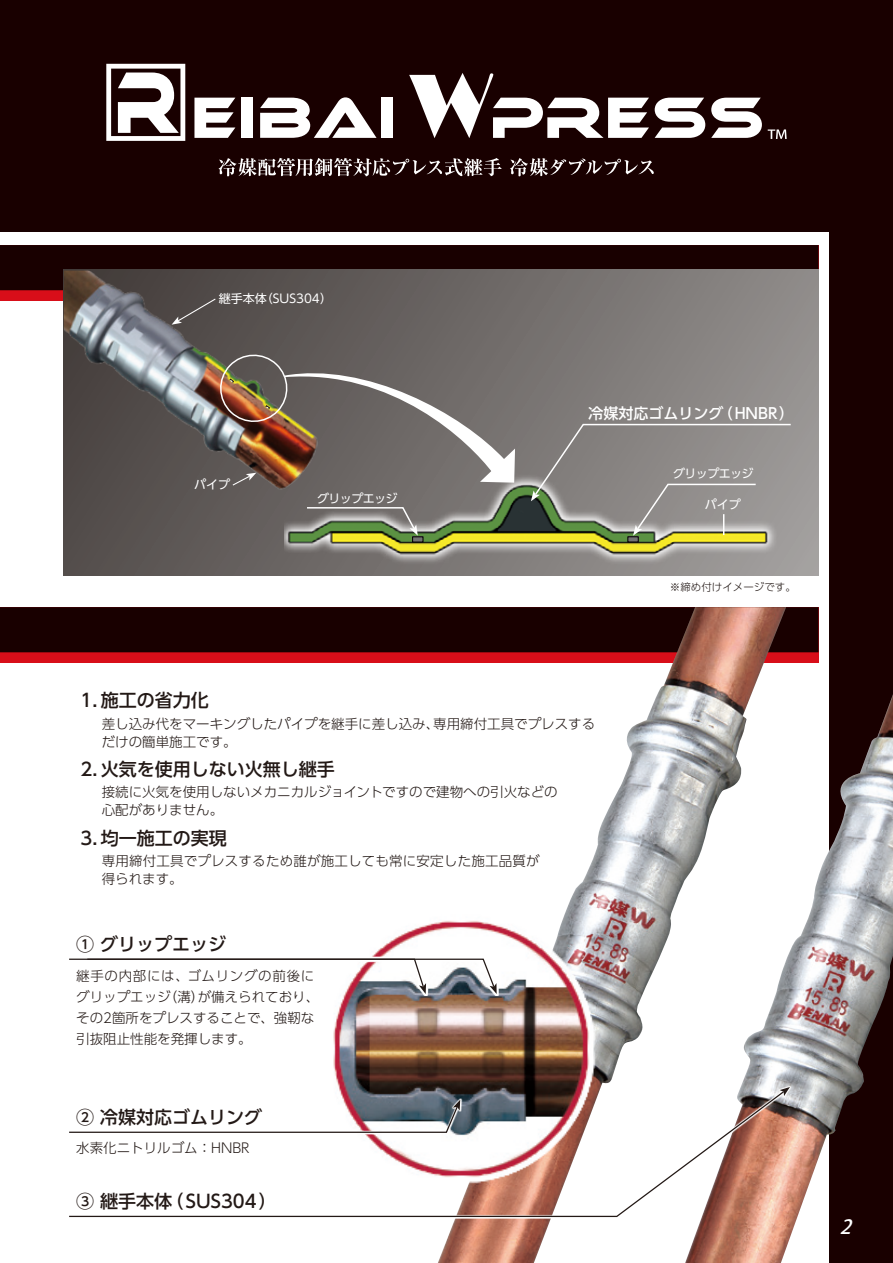
<style>
.page{position:relative;width:893px;height:1263px;background:#190000}
.page>*{position:absolute;margin:0;border:0;box-sizing:border-box;transform-origin:0 0}
.t1{font:italic 500 19.5px "Koz Go Pro";color:#fff}
.t2{font:500 18px "UD Shin Go Pro";color:#231916}
.t3{font:500 15px "UD Shin Go Pro";color:#fff}
.t4{font:300 13.5px/18.1px "UD Shin Go Pro";color:#231916}
.t5{font:12px "UD Shin Go Pro";letter-spacing:-.05em;color:#fff}
.t6{font:12px "UD Shin Go Pro";color:#fff}
.t7{font:12px "UD Shin Go Pro";letter-spacing:-.025em;color:#fff}
.t8{font:300 10.5px "UD Shin Go Pro";color:#231916}
</style>
<div class="page">
<div style="left:0;top:232px;width:829px;height:1031px;background:#fff"></div>
<div style="left:0;top:607px;width:819px;height:56px;background:#d80e19"></div>
<div style="left:0;top:607px;width:819px;height:45px;background:#190000"></div>
<svg style="left:194px;top:98px;width:41px;height:40px"></svg>
<div style="left:242px;top:98px;width:11px;height:40px;background:#fff"></div>
<svg style="left:260px;top:97px;width:117px;height:41px"></svg>
<div style="left:381px;top:98px;width:11px;height:40px;background:#fff"></div>
<svg style="left:106px;top:64px;width:79px;height:77px"></svg>
<svg style="left:409px;top:73px;width:240px;height:65px"></svg>
<svg style="left:655px;top:98px;width:50px;height:40px"></svg>
<svg style="left:711px;top:98px;width:51px;height:40px"></svg>
<svg style="left:768px;top:129px;width:19px;height:10px"></svg>
<svg style="left:218px;top:158px;width:284px;height:18px"></svg>
<svg style="left:510px;top:158px;width:144px;height:18px"></svg>
<div style="left:0;top:245px;width:819px;height:45px;background:#190000"></div>
<svg style="left:64px;top:269px;width:755px;height:306px"></svg>
<img style="left:438px;top:607px;width:455px;height:656px">
<img style="left:333px;top:912px;width:263px;height:173px">
<img style="left:285px;top:470px;width:494px;height:94px">
<img style="left:64px;top:271px;width:274px;height:233px">
<svg style="left:337px;top:1085px;width:455px;height:133px"></svg>
<svg style="left:69px;top:1090px;width:716px;height:128px"></svg>
<svg style="left:779px;top:1087px;width:11px;height:9px"></svg>
<svg style="left:333px;top:956px;width:166px;height:40px"></svg>
<svg style="left:69px;top:958px;width:428px;height:36px"></svg>
<svg style="left:172px;top:298px;width:45px;height:27px"></svg>
<svg style="left:215px;top:350px;width:300px;height:136px"></svg>
<svg style="left:305px;top:506px;width:113px;height:30px"></svg>
<svg style="left:531px;top:423px;width:261px;height:113px"></svg>
<div style="left:628px;top:537px;width:10px;height:5px;background:#727272"></div>
<div style="left:627px;top:536px;width:12px;height:6px;border:1px solid #060203"></div>
<div style="left:413px;top:537px;width:10px;height:5px;background:#727272"></div>
<div style="left:412px;top:536px;width:11px;height:7px;border:1px solid #060203"></div>
<p class="t6" style="left:219px;top:289px;width:115px">継手本体（SUS304）</p>
<p class="t7" style="left:194px;top:475px;width:37px">パイプ</p>
<p class="t3" style="left:588px;top:402px;width:207px">冷媒対応ゴムリング（HNBR）</p>
<p class="t5" style="left:673px;top:464px;width:82px">グリップエッジ</p>
<p class="t5" style="left:317px;top:489px;width:82px">グリップエッジ</p>
<p class="t7" style="left:705px;top:494px;width:37px">パイプ</p>
<h2 class="t2" style="left:80px;top:686px;width:130px">1. 施工の省力化</h2>
<p class="t4" style="left:102px;top:714px;width:495px">差し込み代をマーキングしたパイプを継手に差し込み、専用締付工具でプレスするだけの簡単施工です。</p>
<h2 class="t2" style="left:80px;top:755px;width:256px">2. 火気を使用しない火無し継手</h2>
<p class="t4" style="left:102px;top:783px;width:457px">接続に火気を使用しないメカニカルジョイントですので建物への引火などの心配がありません。</p>
<h2 class="t2" style="left:80px;top:823px;width:148px">3. 均一施工の実現</h2>
<p class="t4" style="left:102px;top:851px;width:439px">専用締付工具でプレスするため誰が施工しても常に安定した施工品質が得られます。</p>
<h2 class="t2" style="left:76px;top:929px;width:151px">① グリップエッジ</h2>
<p class="t4" style="left:76px;top:965px;width:244px;line-height:21px">継手の内部には、ゴムリングの前後にグリップエッジ（溝）が備えられており、その2箇所をプレスすることで、強靭な引抜阻止性能を発揮します。</p>
<h2 class="t2" style="left:76px;top:1102px;width:187px">② 冷媒対応ゴムリング</h2>
<p class="t4" style="left:76px;top:1138px;width:175px">水素化ニトリルゴム：HNBR</p>
<h2 class="t2" style="left:76px;top:1186px;width:202px">③ 継手本体（SUS304）</h2>
<p class="t8" style="left:670px;top:578px;width:127px">※締め付けイメージです。</p>
<h1 class="t1" style="left:840px;top:1214px;width:20px">2</h1>
</div>
